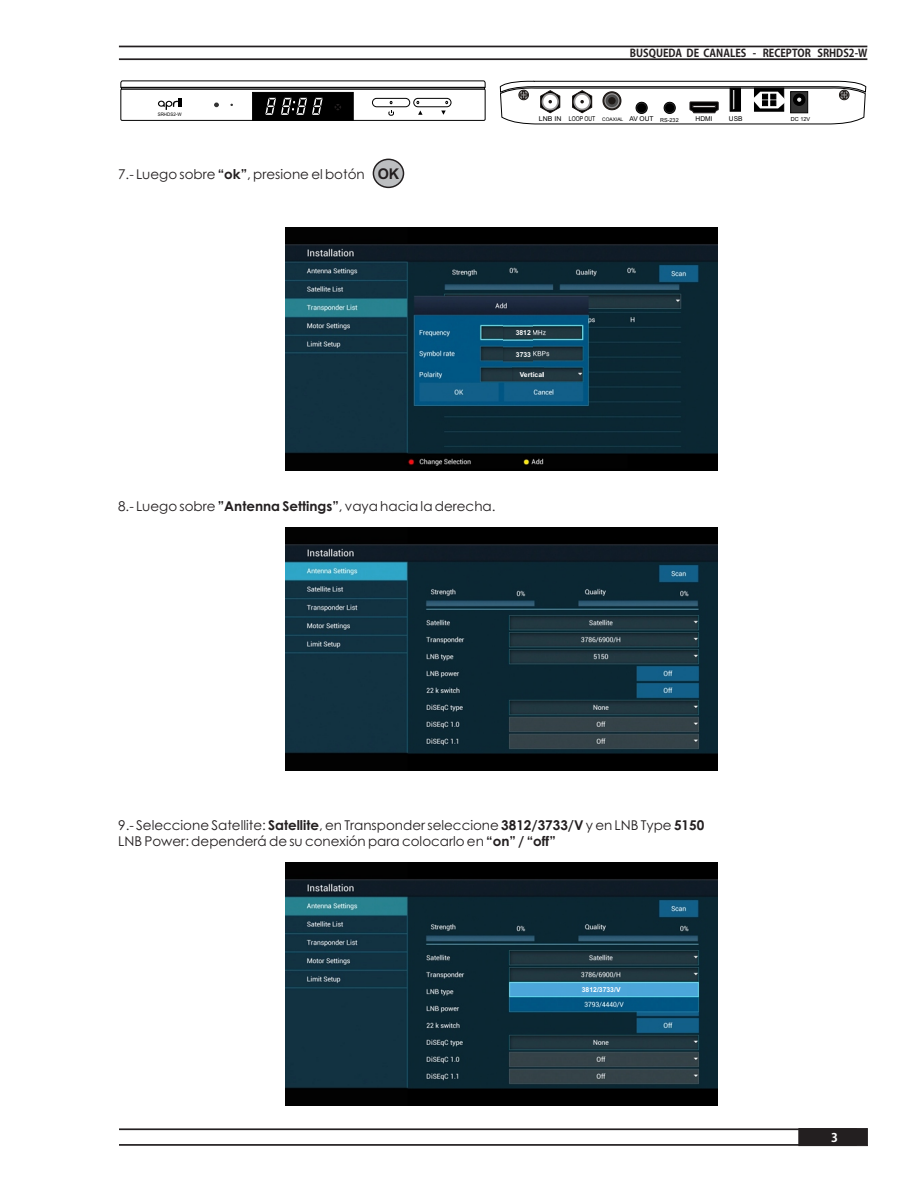
<style>
.page{position:relative;width:918px;height:1188px;background:#fff}
.page>*{position:absolute;margin:0;border:0;box-sizing:border-box;transform-origin:0 0}
.t1{font:700 14.85px "Arial";color:#231f20}
.t2{font:13.5px/16.4px "Century Gothic";color:#231f20}
.t3{font:700 12px "Koz Go Pro";color:#fff}
.t4{font:700 10.8px "Koz Go Pro";color:#231f20;scale:.93 1}
.t5{font:700 6.9px "Arial";color:#fff}
.t6{font:6.6px "Arial";color:#000;scale:.77 1}
.t7{font:6.6px "Arial";color:#000}
.t8{font:6.6px "Arial";color:#000;scale:1.05 1}
.t9{font:5.55px "Arial";color:#000}
.t10{font:4.8px "Arial";color:#000;scale:.93 1}
.s1{font-weight:700}
.s2{font-size:4.8px}
</style>
<div class="page">
<svg style="left:799px;top:1128px;width:69px;height:18px"></svg>
<hr style="left:119px;top:1144px;width:738px;height:2px;background:#231f20">
<hr style="left:119px;top:1128px;width:738px;height:2px;background:#231f20">
<hr style="left:119px;top:46px;width:748px;height:1px;background:#231f20">
<hr style="left:119px;top:58px;width:748px;height:2px;background:#231f20">
<svg style="left:120px;top:80px;width:366px;height:41px"></svg>
<svg style="left:500px;top:81px;width:367px;height:44px"></svg>
<div style="left:373px;top:159px;width:31px;height:29px;background:#bcbec0;border:1px solid #231f20;border-radius:50%"></div>
<img style="left:286px;top:528px;width:432px;height:243px">
<img style="left:286px;top:863px;width:432px;height:243px">
<img style="left:581px;top:985px;width:45px;height:10px">
<img style="left:286px;top:228px;width:432px;height:243px">
<img style="left:504px;top:319px;width:29px;height:46px">
<img style="left:513px;top:365px;width:30px;height:15px">
<p class="t10" style="left:158px;top:113px;width:27px">SRHDS2-W</p>
<p class="t2" style="left:118px;top:167px;width:248px">7.- Luego sobre <span class="s1">“ok”</span>, presione el botón</p>
<p class="t1" style="left:378px;top:168px;width:23px">OK</p>
<p class="t4" style="left:630px;top:47px;width:257px">BUSQUEDA DE CANALES - RECEPTOR SRHDS2-W</p>
<p class="t8" style="left:539px;top:116px;width:23px">LNB IN</p>
<p class="t6" style="left:569px;top:116px;width:144px">LOOP OUT <span class="s2">COAXIAL</span> AV OUT <sub>RS-232</sub></p>
<p class="t7" style="left:696px;top:116px;width:19px">HDMI</p>
<p class="t7" style="left:729px;top:116px;width:15px">USB</p>
<p class="t9" style="left:791px;top:117px;width:21px">DC 12V</p>
<p class="t5" style="left:516px;top:330px;width:17px">3812</p>
<p class="t5" style="left:516px;top:352px;width:17px">3733</p>
<p class="t5" style="left:520px;top:372px;width:26px">Vertical</p>
<p class="t2" style="left:118px;top:499px;width:379px">8.- Luego sobre <span class="s1">”Antenna Settings”</span>, vaya hacia la derecha.</p>
<p class="t2" style="left:118px;top:818px;width:588px">9.- Seleccione Satellite: <span class="s1">Satellite</span>, en Transponder seleccione <span class="s1">3812/3733/V</span> y en LNB Type <span class="s1">5150<br></span>LNB Power: dependerá de su conexión para colocarlo en <span class="s1">“on” / “off”</span></p>
<p class="t5" style="left:582px;top:987px;width:40px">3812/3733/V</p>
<p class="t3" style="left:831px;top:1131px;width:8px">3</p>
</div>
